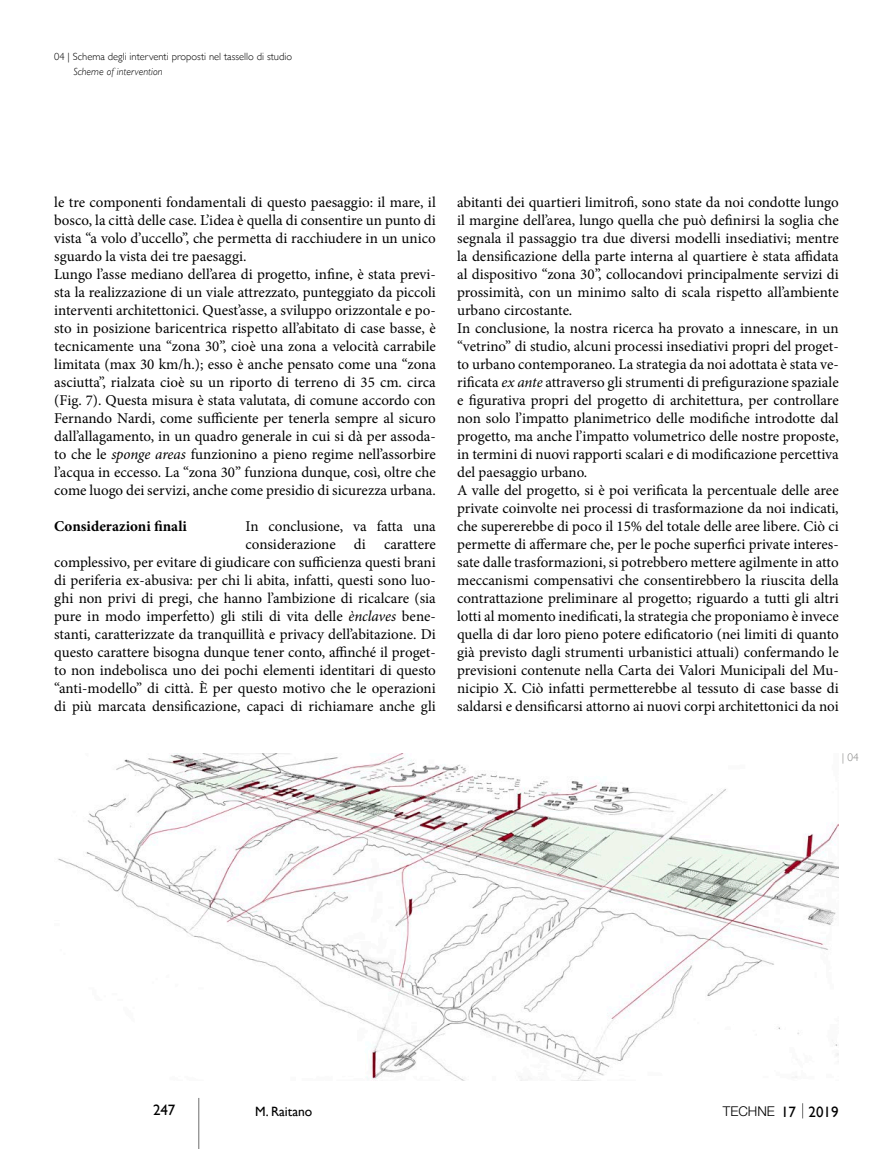
<style>
.page{position:relative;width:893px;height:1149px;background:#fff}
.page>*{position:absolute;margin:0;border:0;box-sizing:border-box;transform-origin:0 0}
.t1{font:15px/18px "Minion Pro";color:#000}
.t2{font:700 15px "Minion Pro";color:#000}
.t3{font:15px "Gill Sans";color:#000}
.t4{font:300 13.5px "Helvetica Neue LT Std";color:#000}
.t5{font:13.5px "Gill Sans";color:#000}
.t6{font:300 11.25px "Gill Sans";color:#878786}
.t7{font:300 10.5px "Gill Sans";color:#000}
.t8{font:italic 300 10.5px "Gill Sans";color:#000}
.s1{font-style:italic}
.s2{font-family:"Gill Sans";font-weight:400;font-size:15px}
</style>
<div class="page">
<svg style="left:802px;top:1103px;width:1px;height:15px"></svg>
<hr style="left:198px;top:1097px;width:1px;height:51px;background:#6e6e6e">
<img style="left:58px;top:753px;width:781px;height:327px">
<p class="t7" style="left:54px;top:49px;width:239px">04 | Schema degli interventi proposti nel tassello di studio</p>
<p class="t8" style="left:73px;top:66px;width:91px">Scheme of intervention</p>
<p class="t1" style="left:54px;top:193px;width:383px">le tre componenti fondamentali di questo paesaggio: il mare, il bosco, la città delle case. L’idea è quella di consentire un punto di vista “a volo d’uccello”, che permetta di racchiudere in un unico sguardo la vista dei tre paesaggi.<br>Lungo l’asse mediano dell’area di progetto, infine, è stata previ&shy;sta la realizzazione di un viale attrezzato, punteggiato da piccoli interventi architettonici. Quest’asse, a sviluppo orizzontale e po&shy;sto in posizione baricentrica rispetto all’abitato di case basse, è tecnicamente una “zona 30”, cioè una zona a velocità carrabile limitata (max 30 km/h.); esso è anche pensato come una “zona asciutta”, rialzata cioè su un riporto di terreno di 35 cm. circa (Fig. 7). Questa misura è stata valutata, di comune accordo con Fernando Nardi, come sufficiente per tenerla sempre al sicuro dall’allagamento, in un quadro generale in cui si dà per assoda&shy;to che le <span class="s1">sponge areas</span> funzionino a pieno regime nell’assorbire l’acqua in eccesso. La “zona 30” funziona dunque, così, oltre che come luogo dei servizi, anche come presidio di sicurezza urbana.</p>
<p class="t1" style="left:54px;top:517px;width:383px;text-align:right">In conclusione, va fatta una<br>considerazione di carattere<br>complessivo, per evitare di giudicare con sufficienza questi brani di periferia ex-abusiva: per chi li abita, infatti, questi sono luo&shy;ghi non privi di pregi, che hanno l’ambizione di ricalcare (sia pure in modo imperfetto) gli stili di vita delle <span class="s1">ènclaves</span> bene&shy;stanti, caratterizzate da tranquillità e privacy dell’abitazione. Di questo carattere bisogna dunque tener conto, affinché il proget&shy;to non indebolisca uno dei pochi elementi identitari di questo “anti-modello” di città. È per questo motivo che le operazioni di più marcata densificazione, capaci di richiamare anche gli</p>
<p class="t2" style="left:54px;top:515px;width:134px">Considerazioni finali</p>
<p class="t1" style="left:457px;top:193px;width:383px">abitanti dei quartieri limitrofi, sono state da noi condotte lungo il margine dell’area, lungo quella che può definirsi la soglia che segnala il passaggio tra due diversi modelli insediativi; mentre la densificazione della parte interna al quartiere è stata affidata al dispositivo “zona 30”, collocandovi principalmente servizi di prossimità, con un minimo salto di scala rispetto all’ambiente urbano circostante.<br>In conclusione, la nostra ricerca ha provato a innescare, in un “vetrino” di studio, alcuni processi insediativi propri del proget&shy;to urbano contemporaneo. La strategia da noi adottata è stata ve&shy;rificata <span class="s1">ex ante</span> attraverso gli strumenti di prefigurazione spaziale e figurativa propri del progetto di architettura, per controllare non solo l’impatto planimetrico delle modifiche introdotte dal progetto, ma anche l’impatto volumetrico delle nostre proposte, in termini di nuovi rapporti scalari e di modificazione percettiva del paesaggio urbano.<br>A valle del progetto, si è poi verificata la percentuale delle aree private coinvolte nei processi di trasformazione da noi indicati, che supererebbe di poco il 15% del totale delle aree libere. Ciò ci permette di affermare che, per le poche superfici private interes&shy;sate dalle trasformazioni, si potrebbero mettere agilmente in atto meccanismi compensativi che consentirebbero la riuscita della contrattazione preliminare al progetto; riguardo a tutti gli altri lotti al momento inedificati, la strategia che proponiamo è invece quella di dar loro pieno potere edificatorio (nei limiti di quanto già previsto dagli strumenti urbanistici attuali) confermando le previsioni contenute nella Carta dei Valori Municipali del Mu&shy;nicipio X. Ciò infatti permetterebbe al tessuto di case basse di saldarsi e densificarsi attorno ai nuovi corpi architettonici da noi</p>
<p class="t6" style="left:842px;top:748px;width:18px">| 04</p>
<p class="t3" style="left:153px;top:1100px;width:24px">247</p>
<p class="t5" style="left:255px;top:1102px;width:59px">M. Raitano</p>
<p class="t4" style="left:723px;top:1102px;width:117px">TECHNE <span class="s2">17 2019</span></p>
</div>
